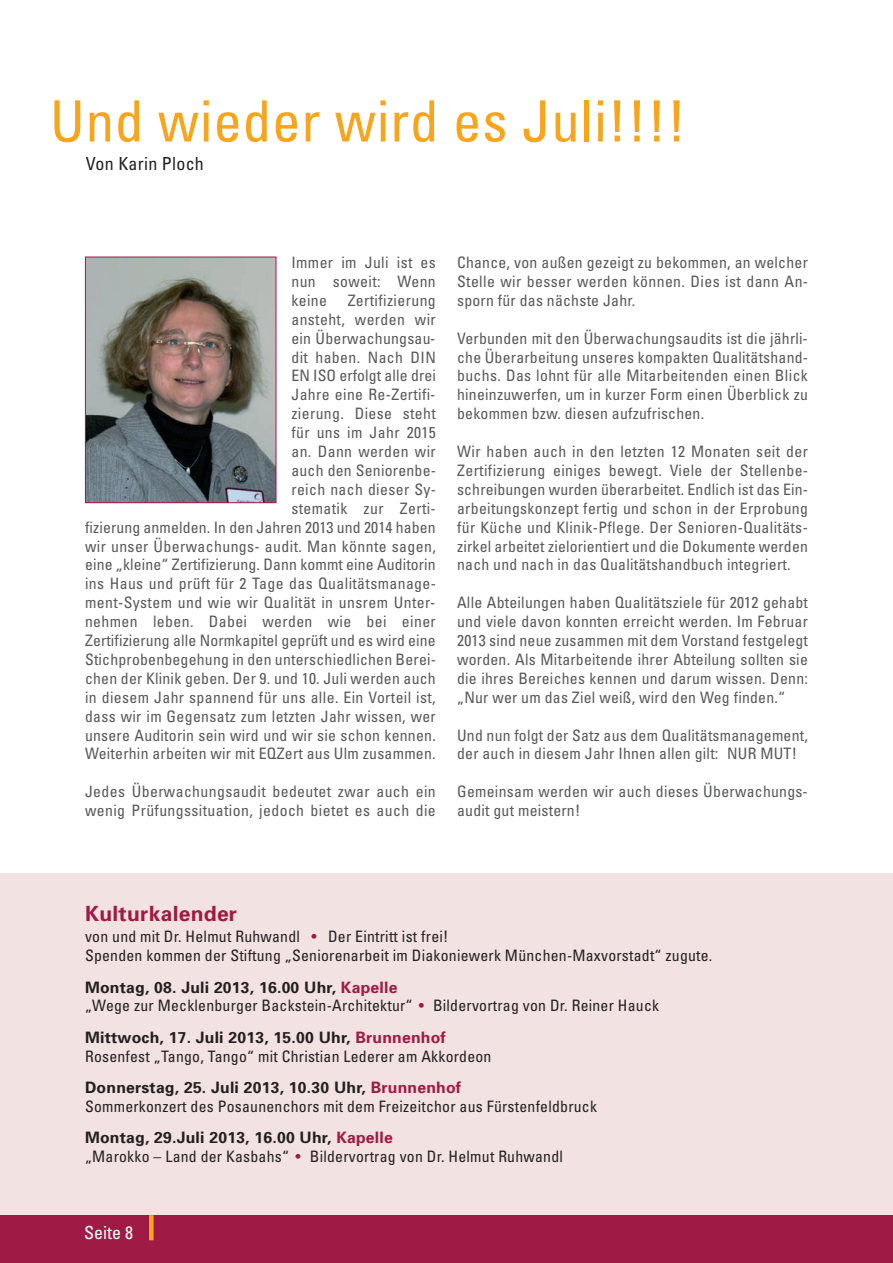
<style>
.page{position:relative;width:893px;height:1263px;background:#fff}
.page>*{position:absolute;margin:0;border:0;box-sizing:border-box;transform-origin:0 0}
.t1{font:condensed 57px "Univers";letter-spacing:.015em;color:#f9a51b}
.t2{font:700 21px "Univers";letter-spacing:.015em;color:#9f1a44}
.t3{font:condensed 18px "Univers";letter-spacing:.015em;color:#231f20}
.t4{font:condensed 18px "Univers";color:#fff}
.t5{font:condensed 15.75px/18.9px "Univers";letter-spacing:.015em;color:#57585a;text-align:justify}
.t6{font:condensed 15.75px/18.8px "Univers";letter-spacing:.015em;color:#231f20}
.s1{color:#9f1a44}
.s2{font-weight:700;font-stretch:normal}
.s3{font-weight:700;font-stretch:normal;color:#9f1a44}
</style>
<div class="page">
<img style="left:87px;top:259px;width:187px;height:242px">
<div style="left:85px;top:257px;width:191px;height:246px;border:1px solid #9f1a44"></div>
<div style="left:0;top:873px;width:893px;height:351px;background:#f3e2e2"></div>
<div style="left:0;top:1215px;width:893px;height:48px;background:#9f1a44"></div>
<div style="left:149px;top:1215px;width:5px;height:25px;background:#f9a51b"></div>
<h1 class="t1" style="left:50px;top:100px;width:637px">Und wieder wird es Juli!!!!</h1>
<p class="t3" style="left:86px;top:157px;width:120px">Von Karin Ploch</p>
<p class="t5" style="left:291px;top:254px;width:146px">Immer im Juli ist es nun soweit: Wenn keine</p>
<p class="t5" style="left:85px;top:292px;width:353px;text-align:right">Zertifizierung<br>ansteht, werden wir<br>ein Überwachungsau-<br>dit haben. Nach DIN<br>EN ISO erfolgt alle drei<br>Jahre eine Re-Zertifi-<br>zierung. Diese steht<br>für uns im Jahr 2015<br>an. Dann werden wir<br>auch den Seniorenbe-<br>reich nach dieser Sy-<br>stematik zur Zerti-<br>fizierung anmelden. In den Jahren 2013 und 2014 haben wir unser Überwachungs- audit. Man könnte sagen, eine „kleine“ Zertifizierung. Dann kommt eine Auditorin ins Haus und prüft für 2 Tage das Qualitätsmanage&shy;ment-System und wie wir Qualität in unsrem Unter&shy;nehmen leben. Dabei werden wie bei einer Zertifizierung alle Normkapitel geprüft und es wird eine Stichprobenbegehung in den unterschiedlichen Berei&shy;chen der Klinik geben. Der 9. und 10. Juli werden auch in diesem Jahr spannend für uns alle. Ein Vorteil ist, dass wir im Gegensatz zum letzten Jahr wissen, wer unsere Auditorin sein wird und wir sie schon kennen.<br>Weiterhin arbeiten wir mit EQZert aus Ulm zusammen.</p>
<p class="t5" style="left:85px;top:783px;width:352px">Jedes Überwachungsaudit bedeutet zwar auch ein wenig Prüfungssituation, jedoch bietet es auch die</p>
<p class="t5" style="left:457px;top:254px;width:353px">Chance, von außen gezeigt zu bekommen, an welcher Stelle wir besser werden können. Dies ist dann An&shy;sporn für das nächste Jahr.</p>
<p class="t5" style="left:457px;top:330px;width:353px">Verbunden mit den Überwachungsaudits ist die jährli&shy;che Überarbeitung unseres kompakten Qualitätshand&shy;buchs. Das lohnt für alle Mitarbeitenden einen Blick hineinzuwerfen, um in kurzer Form einen Überblick zu bekommen bzw. diesen aufzufrischen.</p>
<p class="t5" style="left:457px;top:443px;width:353px">Wir haben auch in den letzten 12 Monaten seit der Zertifizierung einiges bewegt. Viele der Stellenbe&shy;schreibungen wurden überarbeitet. Endlich ist das Ein&shy;arbeitungskonzept fertig und schon in der Erprobung für Küche und Klinik-Pflege. Der Senioren-Qualitäts&shy;zirkel arbeitet zielorientiert und die Dokumente werden nach und nach in das Qualitätshandbuch integriert.</p>
<p class="t5" style="left:457px;top:594px;width:352px">Alle Abteilungen haben Qualitätsziele für 2012 gehabt und viele davon konnten erreicht werden. Im Februar 2013 sind neue zusammen mit dem Vorstand festgelegt worden. Als Mitarbeitende ihrer Abteilung sollten sie die ihres Bereiches kennen und darum wissen. Denn: „Nur wer um das Ziel weiß, wird den Weg finden.“</p>
<p class="t5" style="left:457px;top:727px;width:352px">Und nun folgt der Satz aus dem Qualitätsmanagement, der auch in diesem Jahr Ihnen allen gilt: NUR MUT!</p>
<p class="t5" style="left:457px;top:783px;width:352px">Gemeinsam werden wir auch dieses Überwachungs&shy;audit gut meistern!</p>
<h2 class="t2" style="left:85px;top:905px;width:154px">Kulturkalender</h2>
<p class="t6" style="left:85px;top:929px;width:629px">von und mit Dr. Helmut Ruhwandl <span class="s1">•</span> Der Eintritt ist frei!<br>Spenden kommen der Stiftung „Seniorenarbeit im Diakoniewerk München-Maxvorstadt“ zugute.</p>
<p class="t6" style="left:85px;top:979px;width:576px"><span class="s2">Montag, 08. Juli 2013, 16.00 Uhr,</span> <span class="s3">Kapelle<br></span>„Wege zur Mecklenburger Backstein-Architektur“ <span class="s1">•</span> Bildervortrag von Dr. Reiner Hauck</p>
<p class="t6" style="left:85px;top:1029px;width:408px"><span class="s2">Mittwoch, 17. Juli 2013, 15.00 Uhr,</span> <span class="s3">Brunnenhof<br></span>Rosenfest „Tango, Tango“ mit Christian Lederer am Akkordeon</p>
<p class="t6" style="left:85px;top:1079px;width:513px"><span class="s2">Donnerstag, 25. Juli 2013, 10.30 Uhr,</span> <span class="s3">Brunnenhof<br></span>Sommerkonzert des Posaunenchors mit dem Freizeitchor aus Fürstenfeldbruck</p>
<p class="t6" style="left:85px;top:1130px;width:479px"><span class="s2">Montag, 29.Juli 2013, 16.00 Uhr,</span> <span class="s3">Kapelle<br></span>„Marokko – Land der Kasbahs“ <span class="s1">•</span> Bildervortrag von Dr. Helmut Ruhwandl</p>
<p class="t4" style="left:84px;top:1226px;width:50px">Seite 8</p>
</div>
